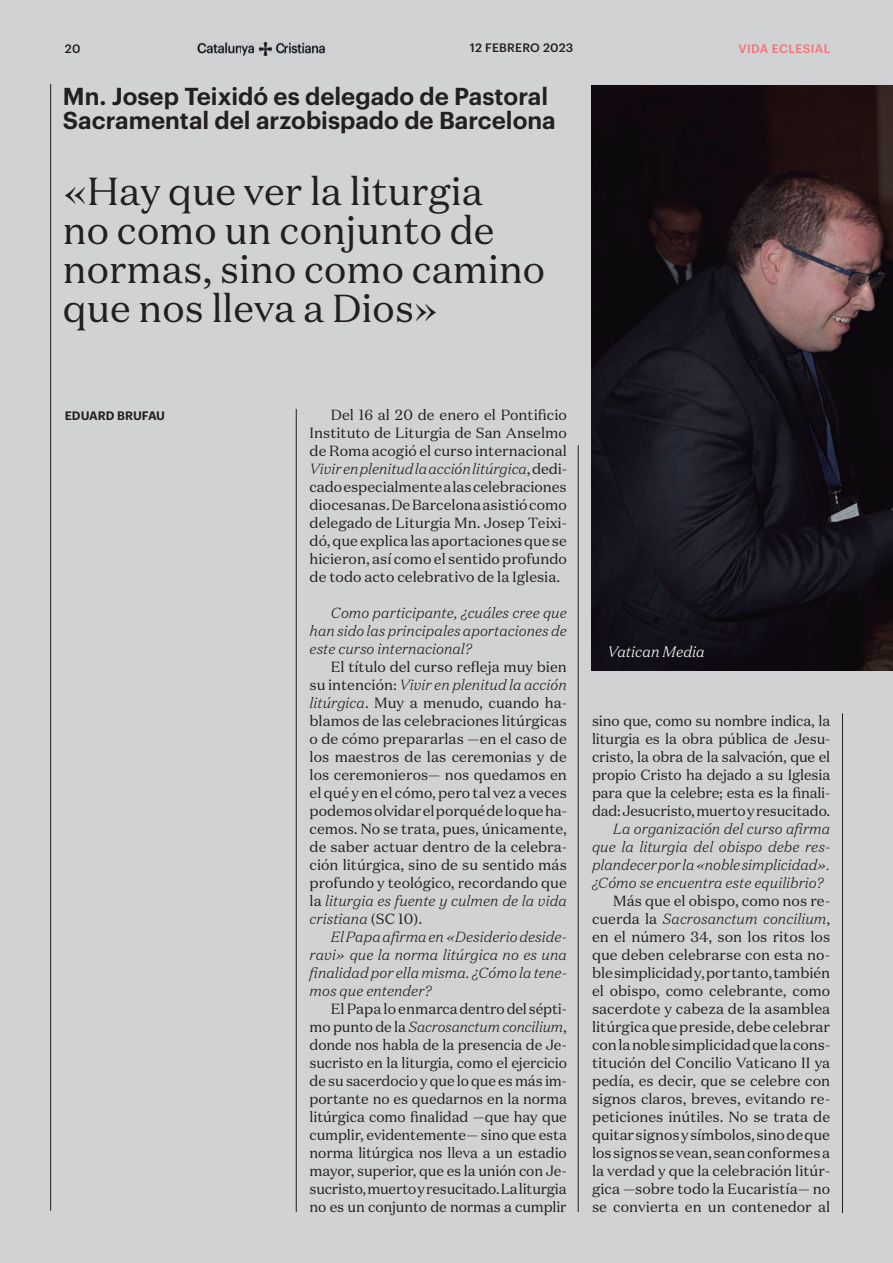
<style>
.page{position:relative;width:893px;height:1263px;background:#d1d2d4}
.page>*{position:absolute;margin:0;border:0;box-sizing:border-box;transform-origin:0 0}
.t1{font:39px/39px "Domaine Text";color:#231f20}
.t2{font:600 24px/24px "Graphik";color:#231f20}
.t3{font:italic 300 15px "Domaine Text";color:#fff}
.t4{font:14.7px/18px "Domaine Text";color:#231f20;text-align:justify}
.t5{font:italic 300 14.7px/18px "Domaine Text";color:#231f20;text-align:justify}
.t6{font:500 12px "Graphik";letter-spacing:.015em;color:#231f20}
.t7{font:500 12px "Graphik";letter-spacing:.035em;color:#f27278}
.t8{font:600 12px "Graphik";color:#231f20}
.s1{font-weight:300;font-style:italic}
</style>
<div class="page">
<img style="left:198px;top:41px;width:128px;height:14px">
<hr style="left:842px;top:713px;width:1px;height:500px;background:#231f20">
<hr style="left:50px;top:84px;width:1px;height:1127px;background:#231f20">
<hr style="left:296px;top:409px;width:1px;height:803px;background:#231f20">
<hr style="left:578px;top:445px;width:1px;height:767px;background:#231f20">
<img style="left:591px;top:85px;width:298px;height:585px">
<img style="left:889px;top:85px;width:4px;height:585px">
<p class="t6" style="left:65px;top:39px;width:17px">20</p>
<p class="t6" style="left:470px;top:39px;width:105px">12 FEBRERO 2023</p>
<p class="t7" style="left:738px;top:39px;width:93px">VIDA ECLESIAL</p>
<h2 class="t2" style="left:63px;top:82px;width:494px">Mn. Josep Teixidó es delegado de Pastoral<br>Sacramental del arzobispado de Barcelona</h2>
<h1 class="t1" style="left:63px;top:172px;width:484px">«Hay que ver la liturgia<br>no como un conjunto de normas, sino como camino que nos lleva a Dios»</h1>
<p class="t8" style="left:65px;top:406px;width:102px">EDUARD BRUFAU</p>
<p class="t4" style="left:310px;top:406px;width:259px;text-indent:21px">Del 16 al 20 de enero el Pontificio Instituto de Liturgia de San Anselmo de Roma acogió el curso internacional <span class="s1">Vivir en plenitud la acción litúrgica</span>, dedi&shy;cado especialmente a las celebraciones diocesanas. De Barcelona asistió como delegado de Liturgia Mn. Josep Teixi&shy;dó, que explica las aportaciones que se hicieron, así como el sentido profundo de todo acto celebrativo de la Iglesia.</p>
<p class="t5" style="left:310px;top:604px;width:259px;text-indent:21px">Como participante, ¿cuáles cree que han sido las principales aportaciones de este curso internacional?</p>
<p class="t4" style="left:310px;top:658px;width:259px;text-indent:21px">El título del curso refleja muy bien su intención: <span class="s1">Vivir en plenitud la acción litúrgica</span>. Muy a menudo, cuando ha&shy;blamos de las celebraciones litúrgicas o de cómo prepararlas —en el caso de los maestros de las ceremonias y de los ceremonieros— nos quedamos en el qué y en el cómo, pero tal vez a veces podemos olvidar el porqué de lo que ha&shy;cemos. No se trata, pues, únicamente, de saber actuar dentro de la celebra&shy;ción litúrgica, sino de su sentido más profundo y teológico, recordando que la <span class="s1">liturgia es fuente y culmen de la vida cristiana</span> (SC 10).</p>
<p class="t5" style="left:310px;top:928px;width:259px;text-indent:21px">El Papa afirma en «Desiderio deside&shy;ravi» que la norma litúrgica no es una finalidad por ella misma. ¿Cómo la tene&shy;mos que entender?</p>
<p class="t4" style="left:310px;top:1000px;width:259px;text-indent:21px">El Papa lo enmarca dentro del sépti&shy;mo punto de la <span class="s1">Sacrosanctum concilium</span>, donde nos habla de la presencia de Je&shy;sucristo en la liturgia, como el ejercicio de su sacerdocio y que lo que es más im&shy;portante no es quedarnos en la norma litúrgica como finalidad —que hay que cumplir, evidentemente— sino que esta norma litúrgica nos lleva a un estadio mayor, superior, que es la unión con Je&shy;sucristo, muerto y resucitado. La liturgia no es un conjunto de normas a cumplir</p>
<p class="t3" style="left:607px;top:642px;width:99px">Vatican Media</p>
<p class="t4" style="left:592px;top:711px;width:240px">sino que, como su nombre indica, la liturgia es la obra pública de Jesu&shy;cristo, la obra de la salvación, que el propio Cristo ha dejado a su Iglesia para que la celebre; esta es la finali&shy;dad: Jesucristo, muerto y resucitado.</p>
<p class="t5" style="left:592px;top:819px;width:240px;text-indent:21px">La organización del curso afirma que la liturgia del obispo debe res&shy;plandecer por la «noble simplicidad». ¿Cómo se encuentra este equilibrio?</p>
<p class="t4" style="left:592px;top:891px;width:240px;text-indent:21px">Más que el obispo, como nos re&shy;cuerda la <span class="s1">Sacrosanctum concilium</span>, en el número 34, son los ritos los que deben celebrarse con esta no&shy;ble simplicidad y, por tanto, también el obispo, como celebrante, como sacerdote y cabeza de la asamblea litúrgica que preside, debe celebrar con la noble simplicidad que la cons&shy;titución del Concilio Vaticano II ya pedía, es decir, que se celebre con signos claros, breves, evitando re&shy;peticiones inútiles. No se trata de quitar signos y símbolos, sino de que los signos se vean, sean conformes a la verdad y que la celebración litúr&shy;gica —sobre todo la Eucaristía— no se convierta en un contenedor al</p>
</div>
